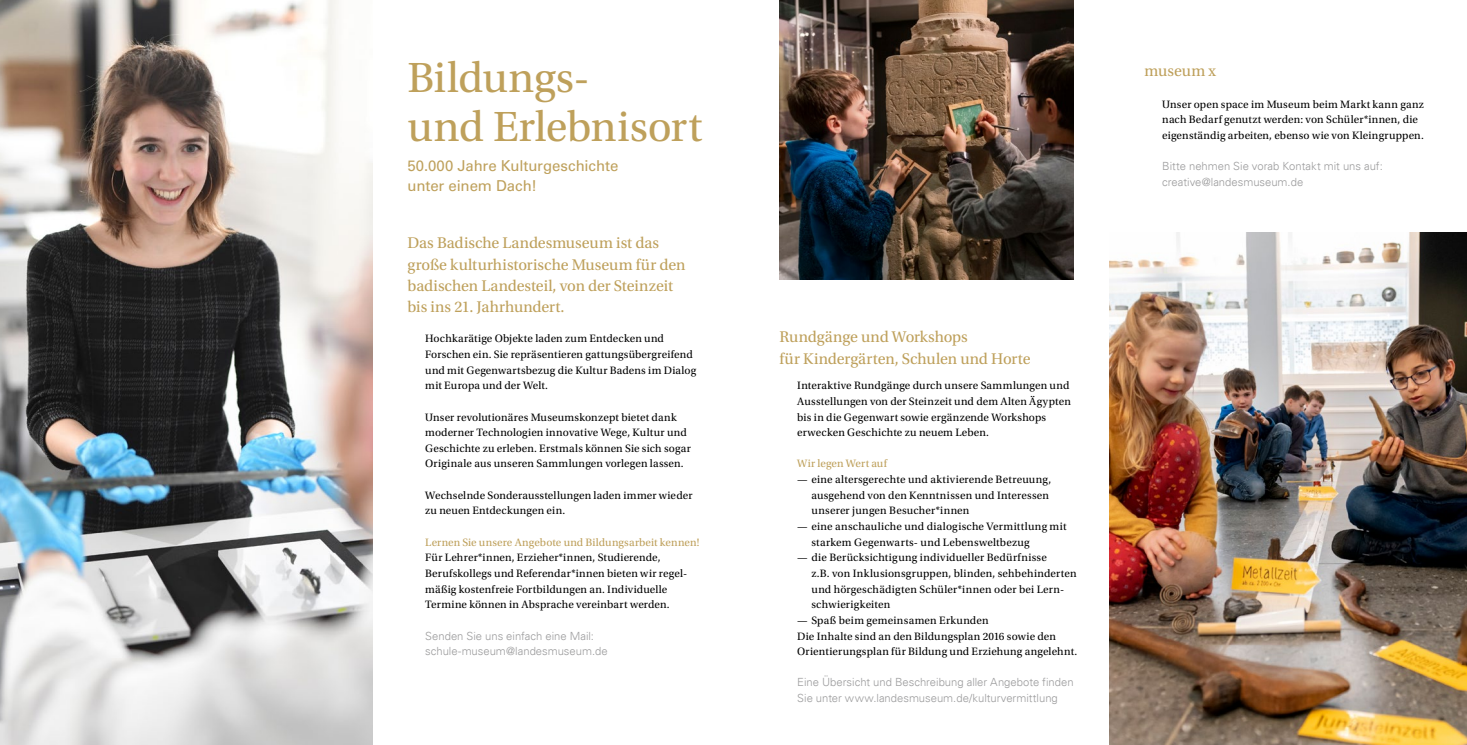
<style>
.page{position:relative;width:1467px;height:745px;background:#fff}
.page>*{position:absolute;margin:0;border:0;box-sizing:border-box;transform-origin:0 0}
.t1{font:44.38px/48.8px "Utopia Std";letter-spacing:-.01em;color:#bea05b}
.t2{font:16.25px/21.2px "Utopia Std";letter-spacing:-.005em;color:#bea05b}
.t3{font:15px/20px "Univers LT Std";letter-spacing:-.005em;color:#bea05b}
.t4{font:11.25px/15.6px "Utopia Std";letter-spacing:.01em;color:#000}
.t5{font:300 11.25px/15.6px "Univers LT";color:#9c9c9d}
.t6{font:11.25px "Utopia Std";letter-spacing:.005em;color:#bea05b}
</style>
<div class="page">
<img style="left:780px;top:0;width:294px;height:279px">
<img style="left:0;top:0;width:372px;height:744px">
<img style="left:1109px;top:233px;width:358px;height:511px">
<h1 class="t1" style="left:407px;top:54px;width:296px">Bildungs-<br>und Erlebnisort</h1>
<h3 class="t3" style="left:407px;top:156px;width:212px">50.000 Jahre Kulturgeschichte unter einem Dach!</h3>
<h2 class="t2" style="left:407px;top:233px;width:280px">Das Badische Landesmuseum ist das große kulturhistorische Museum für den badischen Landesteil, von der Steinzeit bis ins 21. Jahrhundert.</h2>
<p class="t4" style="left:425px;top:331px;width:273px">Hochkarätige Objekte laden zum Entdecken und Forschen ein. Sie repräsentieren gattungsübergreifend und mit Gegenwartsbezug die Kultur Badens im Dialog mit Europa und der Welt.</p>
<p class="t4" style="left:425px;top:409px;width:267px">Unser revolutionäres Museumskonzept bietet dank moderner Technologien innovative Wege, Kultur und Geschichte zu erleben. Erstmals können Sie sich sogar Originale aus unseren Sammlungen vorlegen lassen.</p>
<p class="t4" style="left:425px;top:487px;width:269px">Wechselnde Sonderausstellungen laden immer wieder zu neuen Entdeckungen ein.</p>
<p class="t6" style="left:425px;top:535px;width:276px">Lernen Sie unsere Angebote und Bildungsarbeit kennen!</p>
<p class="t4" style="left:425px;top:549px;width:263px">Für Lehrer*innen, Erzieher*innen, Studierende, Berufskollegs und Referendar*innen bieten wir regel&shy;mäßig kostenfreie Fortbildungen an. Individuelle Termine können in Absprache vereinbart werden.</p>
<p class="t5" style="left:425px;top:627px;width:184px">Senden Sie uns einfach eine Mail: schule-museum@landesmuseum.de</p>
<h2 class="t2" style="left:780px;top:326px;width:253px">Rundgänge und Workshops<br>für Kindergärten, Schulen und Horte</h2>
<p class="t4" style="left:797px;top:377px;width:275px">Interaktive Rundgänge durch unsere Sammlungen und Ausstellungen von der Steinzeit und dem Alten Ägypten bis in die Gegenwart sowie ergänzende Workshops erwecken Geschichte zu neuem Leben.</p>
<p class="t6" style="left:797px;top:457px;width:91px">Wir legen Wert auf</p>
<p class="t4" style="left:811px;top:471px;width:241px;text-indent:-14px">— eine altersgerechte und aktivierende Betreuung, ausgehend von den Kenntnissen und Interessen unserer jungen Besucher*innen</p>
<p class="t4" style="left:811px;top:518px;width:257px;text-indent:-14px">— eine anschauliche und dialogische Vermittlung mit starkem Gegenwarts- und Lebensweltbezug</p>
<p class="t4" style="left:811px;top:549px;width:267px;text-indent:-14px">— die Berücksichtigung individueller Bedürfnisse<br>z.B. von Inklusionsgruppen, blinden, sehbehinderten und hörgeschädigten Schüler*innen oder bei Lern&shy;schwierigkeiten</p>
<p class="t4" style="left:797px;top:612px;width:282px">— Spaß beim gemeinsamen Erkunden<br>Die Inhalte sind an den Bildungsplan 2016 sowie den<br>Orientierungsplan für Bildung und Erziehung angelehnt.</p>
<p class="t5" style="left:797px;top:674px;width:278px">Eine Übersicht und Beschreibung aller Angebote finden<br>Sie unter www.landesmuseum.de/kulturvermittlung</p>
<h2 class="t2" style="left:1144px;top:61px;width:73px">museum x</h2>
<p class="t4" style="left:1162px;top:96px;width:263px">Unser open space im Museum beim Markt kann ganz nach Bedarf genutzt werden: von Schüler*innen, die eigenständig arbeiten, ebenso wie von Kleingruppen.</p>
<p class="t5" style="left:1162px;top:158px;width:222px">Bitte nehmen Sie vorab Kontakt mit uns auf: creative@landesmuseum.de</p>
</div>
